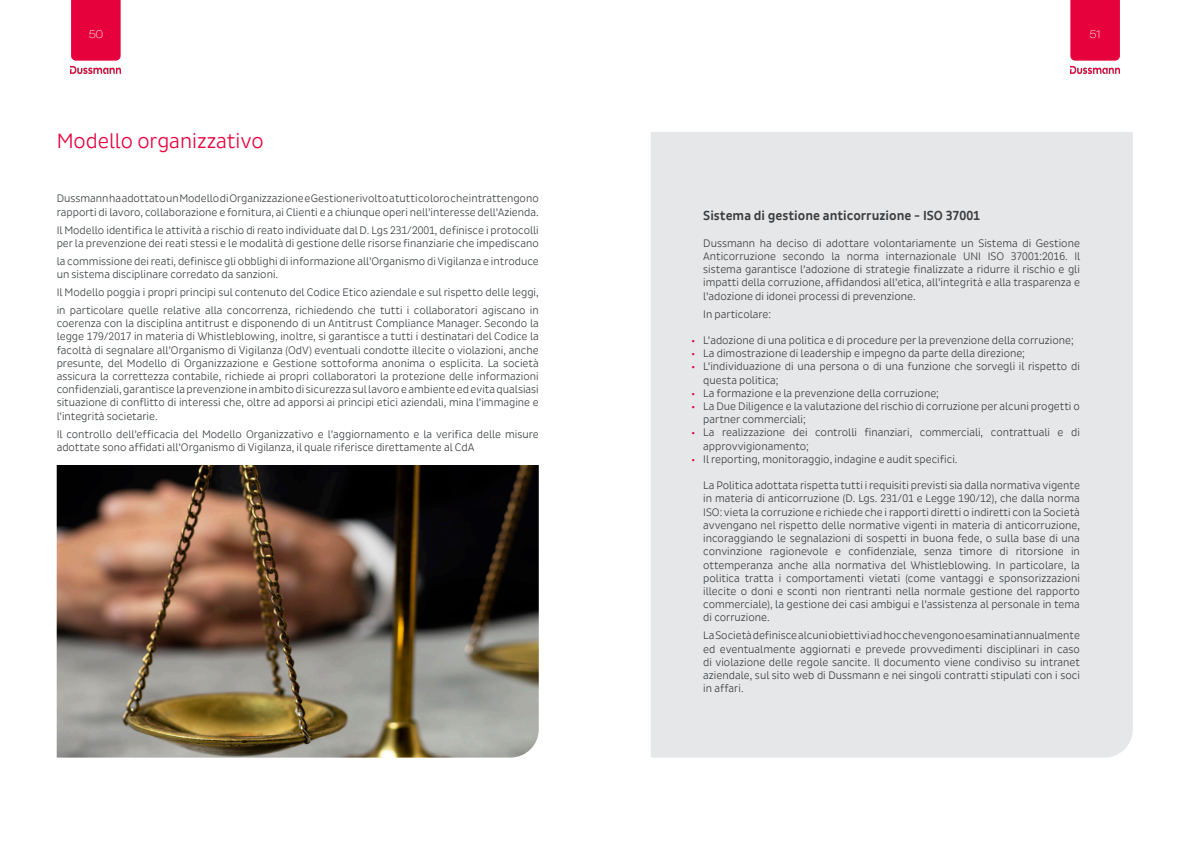
<style>
.page{position:relative;width:1191px;height:842px;background:#fff}
.page>*{position:absolute;margin:0;border:0;box-sizing:border-box;transform-origin:0 0}
.Titles_White{font:21px "Dussmann";color:#e6003c}
.Content___Left{font:700 13.2px "Dussmann";color:#3a3e40}
.Content___Left-2{font:11px/13.2px "Dussmann";color:#3a3e40}
.t1{font:100 expanded 11px "Helvetica Neue LT Pro";color:#fff}
.s1{font-family:"Myriad Pro";color:#e6003c}
</style>
<div class="page">
<div style="left:71px;top:0;width:50px;height:61px;background:#e6003c"></div>
<div style="left:1070px;top:0;width:49px;height:61px;background:#e6003c"></div>
<img style="left:1070px;top:67px;width:49px;height:6px">
<img style="left:71px;top:67px;width:49px;height:6px">
<div style="left:651px;top:132px;width:481px;height:626px;background:#e6e7e9"></div>
<img style="left:57px;top:465px;width:482px;height:293px">
<p class="t1" style="left:89px;top:28px;width:15px">50</p>
<p class="t1" style="left:1089px;top:28px;width:13px">51</p>
<p class="Titles_White" style="left:57px;top:129px;width:208px">Modello organizzativo</p>
<p class="Content___Left-2" style="left:57px;top:192px;width:483px">Dussmann ha adottato un Modello di Organizzazione e Gestione rivolto a tutti coloro che intrattengono rapporti di lavoro, collaborazione e fornitura, ai Clienti e a chiunque operi nell’interesse dell’Azienda.</p>
<p class="Content___Left-2" style="left:57px;top:223px;width:483px">Il Modello identifica le attività a rischio di reato individuate dal D. Lgs 231/2001, definisce i protocolli per la prevenzione dei reati stessi e le modalità di gestione delle risorse finanziarie che impediscano</p>
<p class="Content___Left-2" style="left:57px;top:255px;width:483px">la commissione dei reati, definisce gli obblighi di informazione all’Organismo di Vigilanza e introduce un sistema disciplinare corredato da sanzioni.</p>
<p class="Content___Left-2" style="left:57px;top:283px;width:483px;line-height:18px">Il Modello poggia i propri principi sul contenuto del Codice Etico aziendale e sul rispetto delle leggi, in particolare quelle relative alla concorrenza, richiedendo che tutti i collaboratori agiscano in</p>
<p class="Content___Left-2" style="left:57px;top:317px;width:483px;text-align:justify">coerenza con la disciplina antitrust e disponendo di un Antitrust Compliance Manager. Secondo la legge 179/2017 in materia di Whistleblowing, inoltre, si garantisce a tutti i destinatari del Codice la facoltà di segnalare all’Organismo di Vigilanza (OdV) eventuali condotte illecite o violazioni, anche presunte, del Modello di Organizzazione e Gestione sottoforma anonima o esplicita. La società assicura la correttezza contabile, richiede ai propri collaboratori la protezione delle informazioni confidenziali, garantisce la prevenzione in ambito di sicurezza sul lavoro e ambiente ed evita qualsiasi situazione di conflitto di interessi che, oltre ad apporsi ai principi etici aziendali, mina l’immagine e l’integrità societarie.</p>
<p class="Content___Left-2" style="left:57px;top:427px;width:483px">Il controllo dell’efficacia del Modello Organizzativo e l’aggiornamento e la verifica delle misure adottate sono affidati all’Organismo di Vigilanza, il quale riferisce direttamente al CdA</p>
<p class="Content___Left" style="left:703px;top:208px;width:278px">Sistema di gestione anticorruzione - ISO 37001</p>
<p class="Content___Left-2" style="left:703px;top:237px;width:378px;text-align:justify">Dussmann ha deciso di adottare volontariamente un Sistema di Gestione Anticorruzione secondo la norma internazionale UNI ISO 37001:2016. Il sistema garantisce l’adozione di strategie finalizzate a ridurre il rischio e gli impatti della corruzione, affidandosi all’etica, all’integrità e alla trasparenza e l’adozione di idonei processi di prevenzione.</p>
<p class="Content___Left-2" style="left:703px;top:307px;width:69px">In particolare:</p>
<p class="Content___Left-2" style="left:692px;top:334px;width:383px"><span class="s1">•</span> L’adozione di una politica e di procedure per la prevenzione della corruzione;</p>
<p class="Content___Left-2" style="left:692px;top:347px;width:335px"><span class="s1">•</span> La dimostrazione di leadership e impegno da parte della direzione;</p>
<p class="Content___Left-2" style="left:703px;top:360px;width:378px;text-indent:-11px"><span class="s1">•</span> L’individuazione di una persona o di una funzione che sorvegli il rispetto di questa politica;</p>
<p class="Content___Left-2" style="left:692px;top:387px;width:249px"><span class="s1">•</span> La formazione e la prevenzione della corruzione;</p>
<p class="Content___Left-2" style="left:703px;top:400px;width:378px;text-indent:-11px"><span class="s1">•</span> La Due Diligence e la valutazione del rischio di corruzione per alcuni progetti o partner commerciali;</p>
<p class="Content___Left-2" style="left:703px;top:426px;width:378px;text-indent:-11px"><span class="s1">•</span> La realizzazione dei controlli finanziari, commerciali, contrattuali e di approvvigionamento;</p>
<p class="Content___Left-2" style="left:692px;top:453px;width:267px"><span class="s1">•</span> Il reporting, monitoraggio, indagine e audit specifici.</p>
<p class="Content___Left-2" style="left:703px;top:479px;width:378px;text-align:justify">La Politica adottata rispetta tutti i requisiti previsti sia dalla normativa vigente in materia di anticorruzione (D. Lgs. 231/01 e Legge 190/12), che dalla norma ISO: vieta la corruzione e richiede che i rapporti diretti o indiretti con la Società avvengano nel rispetto delle normative vigenti in materia di anticorruzione, incoraggiando le segnalazioni di sospetti in buona fede, o sulla base di una convinzione ragionevole e confidenziale, senza timore di ritorsione in ottemperanza anche alla normativa del Whistleblowing. In particolare, la politica tratta i comportamenti vietati (come vantaggi e sponsorizzazioni illecite o doni e sconti non rientranti nella normale gestione del rapporto commerciale), la gestione dei casi ambigui e l’assistenza al personale in tema di corruzione.</p>
<p class="Content___Left-2" style="left:703px;top:629px;width:378px;text-align:justify">La Società definisce alcuni obiettivi ad hoc che vengono esaminati annualmente ed eventualmente aggiornati e prevede provvedimenti disciplinari in caso di violazione delle regole sancite. Il documento viene condiviso su intranet aziendale, sul sito web di Dussmann e nei singoli contratti stipulati con i soci in affari.</p>
</div>
